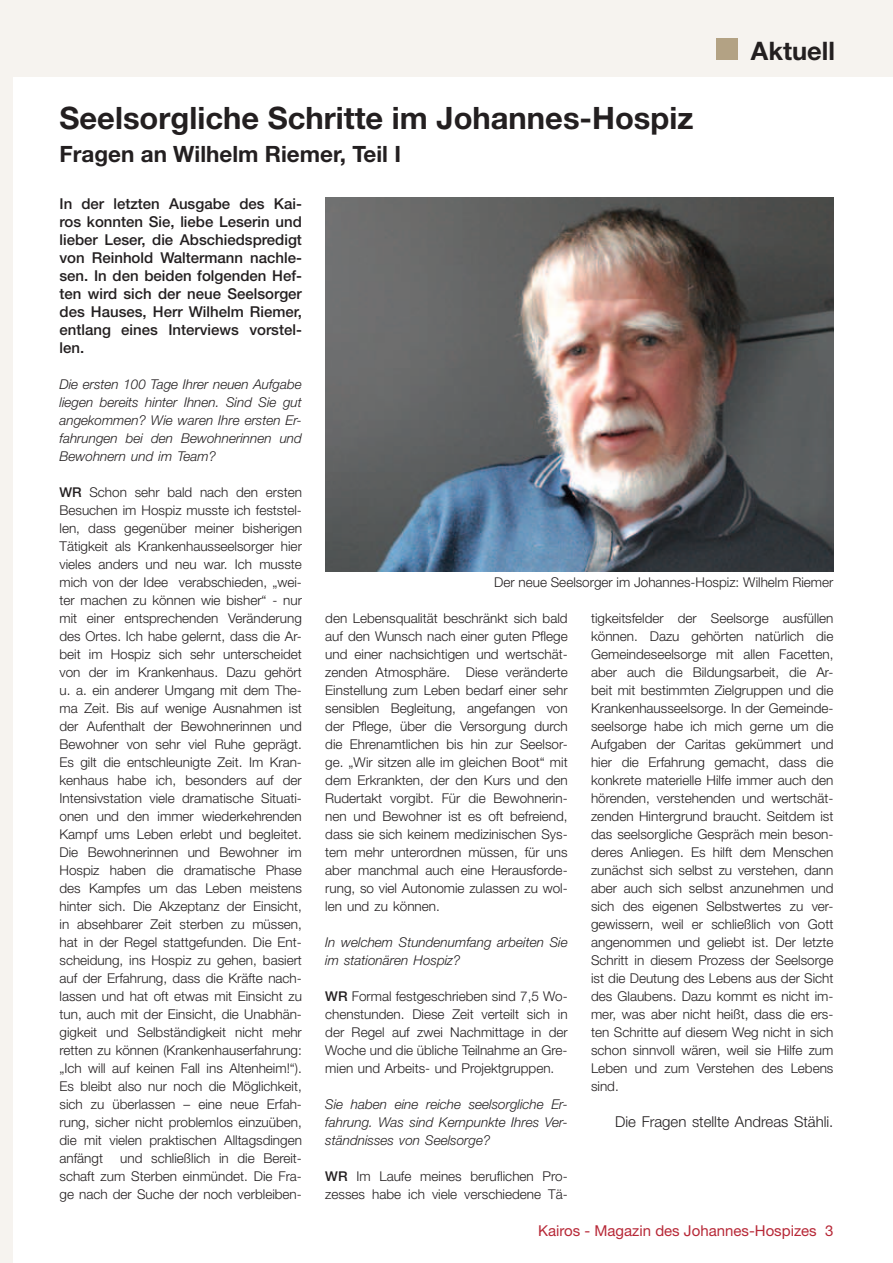
<style>
.page{position:relative;width:893px;height:1263px;background:#fff}
.page>*{position:absolute;margin:0;border:0;box-sizing:border-box;transform-origin:0 0}
.t1{font:700 30.9px "Helvetica Neue";color:#231f20}
.t2{font:700 25.5px "Helvetica Neue";color:#231f20}
.t3{font:700 22.5px "Helvetica Neue";color:#231f20}
.t4{font:500 15px/18px "Helvetica Neue";color:#231f20;text-align:justify}
.t5{font:15px "Helvetica Neue";color:#b72837}
.t6{font:300 15px "Helvetica Neue";color:#231f20}
.t7{font:300 13.5px/18px "Helvetica Neue";color:#231f20;text-align:justify}
.t8{font:italic 300 13.5px/18px "Helvetica Neue";color:#231f20;text-align:justify}
.s1{font-weight:500}
</style>
<div class="page">
<div style="left:0;top:0;width:13px;height:1263px;background:#f6f3ef"></div>
<div style="left:0;top:0;width:893px;height:77px;background:#f6f3ef"></div>
<div style="left:717px;top:38px;width:21px;height:22px;background:#b3a284"></div>
<img style="left:325px;top:197px;width:508px;height:375px">
<h1 class="t1" style="left:60px;top:99px;width:635px">Seelsorgliche Schritte im Johannes-Hospiz</h1>
<h3 class="t3" style="left:60px;top:140px;width:343px">Fragen an Wilhelm Riemer, Teil I</h3>
<h2 class="t2" style="left:751px;top:35px;width:85px">Aktuell</h2>
<p class="t4" style="left:60px;top:194px;width:244px">In der letzten Ausgabe des Kai&shy;ros konnten Sie, liebe Leserin und lieber Leser, die Abschiedspredigt von Reinhold Waltermann nachle&shy;sen. In den beiden folgenden Hef&shy;ten wird sich der neue Seelsorger des Hauses, Herr Wilhelm Riemer, entlang eines Interviews vorstel&shy;len.</p>
<p class="t8" style="left:60px;top:375px;width:244px">Die ersten 100 Tage Ihrer neuen Aufgabe liegen bereits hinter Ihnen. Sind Sie gut angekommen? Wie waren Ihre ersten Er&shy;fahrungen bei den Bewohnerinnen und Bewohnern und im Team?</p>
<p class="t7" style="left:60px;top:483px;width:244px"><span class="s1">WR</span> Schon sehr bald nach den ersten Besuchen im Hospiz musste ich feststel&shy;len, dass gegenüber meiner bisherigen Tätigkeit als Krankenhausseelsorger hier vieles anders und neu war. Ich musste mich von der Idee verabschieden, „wei&shy;ter machen zu können wie bisher“ - nur mit einer entsprechenden Veränderung des Ortes. Ich habe gelernt, dass die Ar&shy;beit im Hospiz sich sehr unterscheidet von der im Krankenhaus. Dazu gehört u. a. ein anderer Umgang mit dem The&shy;ma Zeit. Bis auf wenige Ausnahmen ist der Aufenthalt der Bewohnerinnen und Bewohner von sehr viel Ruhe geprägt.<br>Es gilt die entschleunigte Zeit. Im Kran&shy;kenhaus habe ich, besonders auf der Intensivstation viele dramatische Situati&shy;onen und den immer wiederkehrenden Kampf ums Leben erlebt und begleitet.<br>Die Bewohnerinnen und Bewohner im Hospiz haben die dramatische Phase des Kampfes um das Leben meistens hinter sich. Die Akzeptanz der Einsicht, in absehbarer Zeit sterben zu müssen, hat in der Regel stattgefunden. Die Ent&shy;scheidung, ins Hospiz zu gehen, basiert auf der Erfahrung, dass die Kräfte nach&shy;lassen und hat oft etwas mit Einsicht zu tun, auch mit der Einsicht, die Unabhän&shy;gigkeit und Selbständigkeit nicht mehr retten zu können (Krankenhauserfahrung: „Ich will auf keinen Fall ins Altenheim!“).<br>Es bleibt also nur noch die Möglichkeit, sich zu überlassen – eine neue Erfah&shy;rung, sicher nicht problemlos einzuüben, die mit vielen praktischen Alltagsdingen anfängt</p>
<p class="t7" style="left:60px;top:1149px;width:244px;text-indent:61px">und schließlich in die Bereit&shy;schaft zum Sterben einmündet. Die Fra&shy;ge nach der Suche der noch verbleiben-</p>
<p class="t7" style="left:494px;top:573px;width:341px">Der neue Seelsorger im Johannes-Hospiz: Wilhelm Riemer</p>
<p class="t7" style="left:325px;top:609px;width:244px">den Lebensqualität beschränkt sich bald auf den Wunsch nach einer guten Pflege und einer nachsichtigen und wertschät&shy;zenden Atmosphäre. Diese veränderte Einstellung zum Leben bedarf einer sehr sensiblen Begleitung, angefangen von der Pflege, über die Versorgung durch die Ehrenamtlichen bis hin zur Seelsor&shy;ge. „Wir sitzen alle im gleichen Boot“ mit dem Erkrankten, der den Kurs und den Rudertakt vorgibt. Für die Bewohnerin&shy;nen und Bewohner ist es oft befreiend, dass sie sich keinem medizinischen Sys&shy;tem mehr unterordnen müssen, für uns aber manchmal auch eine Herausforde&shy;rung, so viel Autonomie zulassen zu wol&shy;len und zu können.</p>
<p class="t8" style="left:325px;top:933px;width:244px">In welchem Stundenumfang arbeiten Sie im stationären Hospiz?</p>
<p class="t7" style="left:325px;top:987px;width:244px"><span class="s1">WR</span> Formal festgeschrieben sind 7,5 Wo&shy;chenstunden. Diese Zeit verteilt sich in der Regel auf zwei Nachmittage in der Woche und die übliche Teilnahme an Gre&shy;mien und Arbeits- und Projektgruppen.</p>
<p class="t8" style="left:325px;top:1095px;width:244px">Sie haben eine reiche seelsorgliche Er&shy;fahrung. Was sind Kernpunkte Ihres Ver&shy;ständnisses von Seelsorge?</p>
<p class="t7" style="left:325px;top:1167px;width:244px"><span class="s1">WR</span> Im Laufe meines beruflichen Pro&shy;zesses habe ich viele verschiedene Tä-</p>
<p class="t7" style="left:591px;top:609px;width:244px">tigkeitsfelder der Seelsorge ausfüllen können. Dazu gehörten natürlich die Gemeindeseelsorge mit allen Facetten, aber auch die Bildungsarbeit, die Ar&shy;beit mit bestimmten Zielgruppen und die Krankenhausseelsorge. In der Gemeinde&shy;seelsorge habe ich mich gerne um die Aufgaben der Caritas gekümmert und hier die Erfahrung gemacht, dass die konkrete materielle Hilfe immer auch den hörenden, verstehenden und wertschät&shy;zenden Hintergrund braucht. Seitdem ist das seelsorgliche Gespräch mein beson&shy;deres Anliegen. Es hilft dem Menschen zunächst sich selbst zu verstehen, dann aber auch sich selbst anzunehmen und sich des eigenen Selbstwertes zu ver&shy;gewissern, weil er schließlich von Gott angenommen und geliebt ist. Der letzte Schritt in diesem Prozess der Seelsorge ist die Deutung des Lebens aus der Sicht des Glaubens. Dazu kommt es nicht im&shy;mer, was aber nicht heißt, dass die ers&shy;ten Schritte auf diesem Weg nicht in sich schon sinnvoll wären, weil sie Hilfe zum Leben und zum Verstehen des Lebens sind.</p>
<p class="t6" style="left:615px;top:1112px;width:220px">Die Fragen stellte Andreas Stähli.</p>
<p class="t5" style="left:538px;top:1222px;width:297px">Kairos - Magazin des Johannes-Hospizes 3</p>
</div>
